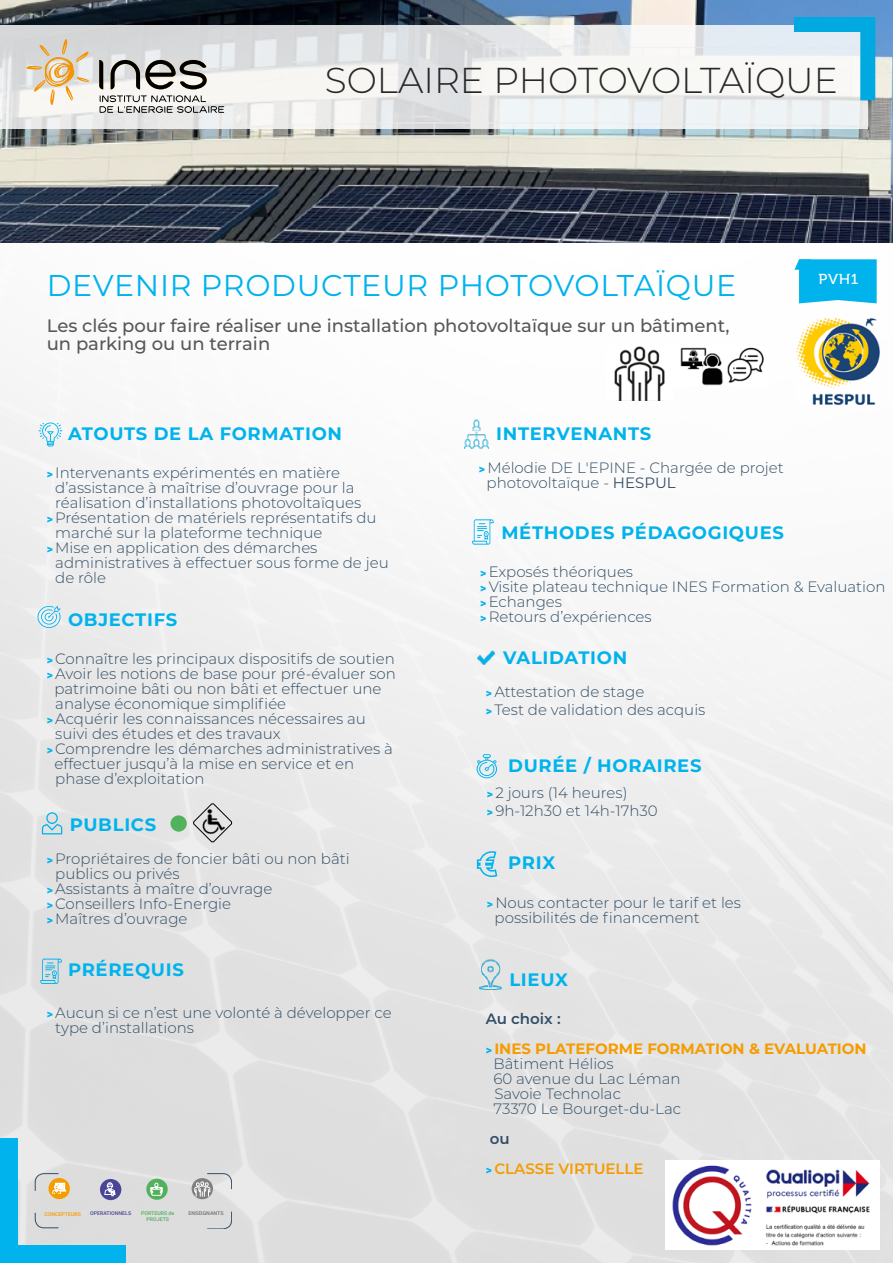
<style>
.page{position:relative;width:893px;height:1263px;background:#fff}
.page>*{position:absolute;margin:0;border:0;box-sizing:border-box;transform-origin:0 0}
.t1{font:300 36px "Montserrat";color:#282827}
.t2{font:30px "Montserrat";letter-spacing:.025em;color:#00b3ec}
.t3{font:700 18px "Montserrat";letter-spacing:.04em;color:#00b3ec}
.t4{font:500 18px/18px "Montserrat";color:#575756}
.t5{font:300 15px/15px "Montserrat";color:#324e66}
.t6{font:700 15px/30px "Montserrat";color:#f59c00}
.t7{font:600 15px/30px "Montserrat";color:#f59c00}
.t8{font:14.4px "Museo 500";color:#fff;scale:1.05 1}
.t9{font:500 5.25px/6.1px "Roboto";color:#51b15d;text-align:center}
.t10{font:500 5.25px "Roboto";color:#4a4697}
.t11{font:500 5.25px "Roboto";color:#f59c00}
.t12{font:500 5.25px "Roboto";color:#727271}
.s1{font-family:"Roboto";font-weight:900;font-size:12px;color:#00b3ec}
.s2{font-weight:400}
.s3{font-weight:600;color:#324e66}
.s4{color:#324e66}
</style>
<div class="page">
<img style="left:0;top:242px;width:893px;height:1021px">
<div style="left:100px;top:1179px;width:21px;height:21px;background:#4a4697;border-radius:50%"></div>
<svg style="left:104px;top:1182px;width:11px;height:26px"></svg>
<svg style="left:48px;top:1178px;width:22px;height:21px"></svg>
<div style="left:192px;top:1178px;width:21px;height:21px;background:#818080;border-radius:50%"></div>
<svg style="left:194px;top:1173px;width:38px;height:24px"></svg>
<svg style="left:35px;top:1173px;width:31px;height:55px"></svg>
<svg style="left:146px;top:1178px;width:22px;height:22px"></svg>
<svg style="left:150px;top:1183px;width:13px;height:20px"></svg>
<svg style="left:207px;top:1211px;width:25px;height:17px"></svg>
<div style="left:0;top:1138px;width:17px;height:125px;background:#00b3ec"></div>
<div style="left:1px;top:1246px;width:124px;height:17px;background:#00b3ec"></div>
<svg style="left:794px;top:259px;width:83px;height:44px"></svg>
<svg style="left:38px;top:422px;width:24px;height:24px"></svg>
<svg style="left:38px;top:606px;width:23px;height:22px"></svg>
<svg style="left:42px;top:812px;width:20px;height:22px"></svg>
<div style="left:170px;top:815px;width:17px;height:17px;background:#51b15d;border-radius:50%"></div>
<svg style="left:193px;top:803px;width:39px;height:39px"></svg>
<svg style="left:40px;top:959px;width:22px;height:25px"></svg>
<img style="left:465px;top:419px;width:24px;height:30px">
<svg style="left:472px;top:519px;width:22px;height:26px"></svg>
<svg style="left:477px;top:754px;width:20px;height:24px"></svg>
<svg style="left:476px;top:850px;width:22px;height:41px"></svg>
<img style="left:479px;top:960px;width:23px;height:30px">
<img style="left:477px;top:650px;width:18px;height:14px">
<img style="left:665px;top:1160px;width:214px;height:89px">
<img style="left:797px;top:317px;width:82px;height:87px">
<div style="left:673px;top:346px;width:57px;height:39px;background:#fff"></div>
<img style="left:680px;top:347px;width:43px;height:38px">
<img style="left:727px;top:346px;width:42px;height:39px">
<div style="left:605px;top:346px;width:68px;height:55px;background:#fff"></div>
<img style="left:614px;top:346px;width:50px;height:55px">
<img style="left:0;top:0;width:893px;height:242px">
<svg style="left:0;top:25px;width:868px;height:104px"></svg>
<div style="left:860px;top:18px;width:15px;height:82px;background:#00a9df"></div>
<div style="left:794px;top:17px;width:81px;height:15px;background:#00a9df"></div>
<svg style="left:100px;top:95px;width:124px;height:18px"></svg>
<svg style="left:27px;top:39px;width:62px;height:66px"></svg>
<svg style="left:99px;top:60px;width:4px;height:29px"></svg>
<svg style="left:111px;top:60px;width:96px;height:29px"></svg>
<h1 class="t1" style="left:325px;top:56px;width:514px">SOLAIRE PHOTOVOLTAÏQUE</h1>
<h2 class="t2" style="left:47px;top:265px;width:691px">DEVENIR PRODUCTEUR PHOTOVOLTAÏQUE</h2>
<p class="t8" style="left:819px;top:271px;width:40px">PVH1</p>
<p class="t4" style="left:47px;top:316px;width:684px">Les clés pour faire réaliser une installation photovoltaïque sur un bâtiment, un parking ou un terrain</p>
<p class="t3" style="left:68px;top:420px;width:276px">ATOUTS DE LA FORMATION</p>
<p class="t5" style="left:47px;top:465px;width:295px"><span class="s1">&gt;</span> Intervenants expérimentés en matière</p>
<p class="t5" style="left:55px;top:480px;width:301px">d’assistance à maîtrise d’ouvrage pour la</p>
<p class="t5" style="left:55px;top:495px;width:307px">réalisation d’installations photovoltaïques</p>
<p class="t5" style="left:47px;top:510px;width:331px"><span class="s1">&gt;</span> Présentation de matériels représentatifs du</p>
<p class="t5" style="left:55px;top:525px;width:269px">marché sur la plateforme technique</p>
<p class="t5" style="left:47px;top:540px;width:272px"><span class="s1">&gt;</span> Mise en application des démarches</p>
<p class="t5" style="left:55px;top:555px;width:335px">administratives à effectuer sous forme de jeu</p>
<p class="t5" style="left:55px;top:570px;width:52px">de rôle</p>
<p class="t3" style="left:68px;top:606px;width:111px">OBJECTIFS</p>
<p class="t5" style="left:47px;top:651px;width:350px"><span class="s1">&gt;</span> Connaître les principaux dispositifs de soutien</p>
<p class="t5" style="left:47px;top:666px;width:351px"><span class="s1">&gt;</span> Avoir les notions de base pour pré-évaluer son</p>
<p class="t5" style="left:54px;top:681px;width:328px">patrimoine bâti ou non bâti et effectuer une</p>
<p class="t5" style="left:55px;top:696px;width:232px">analyse économique simplifiée</p>
<p class="t5" style="left:47px;top:711px;width:321px"><span class="s1">&gt;</span> Acquérir les connaissances nécessaires au</p>
<p class="t5" style="left:55px;top:726px;width:227px">suivi des études et des travaux</p>
<p class="t5" style="left:47px;top:741px;width:348px"><span class="s1">&gt;</span> Comprendre les démarches administratives à</p>
<p class="t5" style="left:54px;top:756px;width:301px">effectuer jusqu’à la mise en service et en</p>
<p class="t5" style="left:55px;top:771px;width:151px">phase d’exploitation</p>
<p class="t3" style="left:70px;top:811px;width:88px">PUBLICS</p>
<p class="t5" style="left:47px;top:850px;width:304px"><span class="s1">&gt;</span> Propriétaires de foncier bâti ou non bâti</p>
<p class="t5" style="left:55px;top:865px;width:126px">publics ou privés</p>
<p class="t5" style="left:47px;top:880px;width:227px"><span class="s1">&gt;</span> Assistants à maître d’ouvrage</p>
<p class="t5" style="left:47px;top:895px;width:186px"><span class="s1">&gt;</span> Conseillers Info-Energie</p>
<p class="t5" style="left:47px;top:910px;width:142px"><span class="s1">&gt;</span> Maîtres d’ouvrage</p>
<p class="t3" style="left:68px;top:957px;width:117px">PRÉREQUIS</p>
<p class="t5" style="left:55px;top:1004px;width:338px;text-indent:-9px"><span class="s1">&gt;</span> Aucun si ce n’est une volonté à développer ce type d’installations</p>
<p class="t9" style="left:141px;top:1209px;width:35px">PORTEURS de<br>PROJETS</p>
<p class="t11" style="left:44px;top:1210px;width:38px">CONCEPTEURS</p>
<p class="t10" style="left:90px;top:1209px;width:42px">OPERATIONNELS</p>
<p class="t12" style="left:188px;top:1209px;width:37px">ENSEIGNANTS</p>
<p class="t3" style="left:496px;top:420px;width:157px">INTERVENANTS</p>
<p class="t5" style="left:487px;top:460px;width:299px;text-indent:-8px"><span class="s1">&gt;</span> Mélodie DE L'EPINE - Chargée de projet photovoltaïque - <span class="s2">HESPUL</span></p>
<p class="t3" style="left:501px;top:519px;width:284px">MÉTHODES PÉDAGOGIQUES</p>
<p class="t5" style="left:480px;top:564px;width:407px"><span class="s1">&gt;</span> Exposés théoriques<br><span class="s1">&gt;</span> Visite plateau technique INES Formation &amp; Evaluation <span class="s1">&gt;</span> Echanges<br><span class="s1">&gt;</span> Retours d’expériences</p>
<p class="t3" style="left:503px;top:645px;width:126px">VALIDATION</p>
<p class="t5" style="left:486px;top:682px;width:221px;line-height:18px"><span class="s1">&gt;</span> Attestation de stage<br><span class="s1">&gt;</span> Test de validation des acquis</p>
<p class="t3" style="left:508px;top:752px;width:195px">DURÉE / HORAIRES</p>
<p class="t5" style="left:487px;top:783px;width:172px;line-height:18px"><span class="s1">&gt;</span> 2 jours (14 heures)<br><span class="s1">&gt;</span> 9h-12h30 et 14h-17h30</p>
<p class="t3" style="left:508px;top:850px;width:49px">PRIX</p>
<p class="t5" style="left:495px;top:895px;width:248px;text-indent:-8px"><span class="s1">&gt;</span> Nous contacter pour le tarif et les possibilités de financement</p>
<p class="t3" style="left:509px;top:967px;width:60px">LIEUX</p>
<p class="t6" style="left:486px;top:1003px;width:382px"><span class="s3">Au choix :<br></span><span class="s1">&gt;</span> INES PLATEFORME FORMATION &amp; EVALUATION</p>
<p class="t5" style="left:493px;top:1055px;width:189px">Bâtiment Hélios<br>60 avenue du Lac Léman<br>Savoie Technolac<br>73370 Le Bourget-du-Lac</p>
<p class="t7" style="left:486px;top:1123px;width:159px"><span class="s4">ou<br></span><span class="s1">&gt;</span> CLASSE VIRTUELLE</p>
</div>
